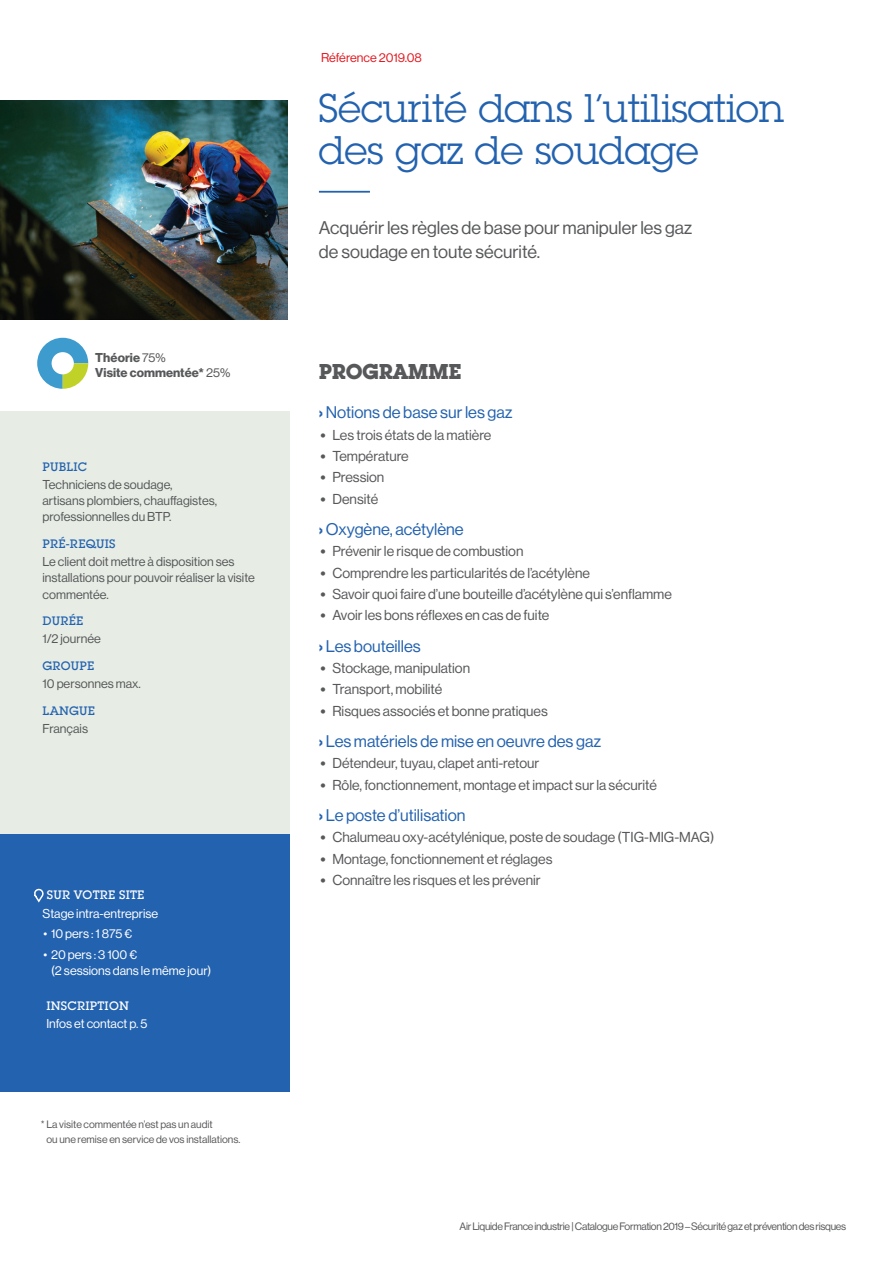
<style>
.page{position:relative;width:893px;height:1263px;background:#fff}
.page>*{position:absolute;margin:0;border:0;box-sizing:border-box;transform-origin:0 0}
.t1{font:39px/42px "Lubalin Graph Std";color:#2362af}
.t2{font:700 21px "Lubalin Graph Std";letter-spacing:-.02em;color:#57585a}
.t3{font:18px/24px "N Haas Grotesk DS Std 55 Rg";color:#57585a}
.t4{font:16.5px "N Haas Grotesk DS Std 55 Rg";color:#2362af}
.t5{font:14.1px "N Haas Grotesk DS Std 55 Rg";color:#57585a}
.t6{font:12.6px/16.2px "N Haas Grotesk DS Std 55 Rg";color:#57585a}
.t7{font:12.6px/16.2px "N Haas Grotesk DS Std 55 Rg";color:#fff}
.t8{font:12.6px/15px "N Haas Grotesk DS Std 75 Bd";letter-spacing:.005em;color:#57585a}
.t9{font:12.6px "N Haas Grotesk DS Std 55 Rg";letter-spacing:-.005em;color:#e21a21}
.t10{font:500 12px "Lubalin Graph Std";letter-spacing:.02em;color:#2362af}
.t11{font:500 12px "Lubalin Graph Std";letter-spacing:.02em;color:#fff}
.t12{font:10.5px "N Haas Grotesk DS Std 55 Rg";letter-spacing:-.03em;color:#57585a}
.t13{font:10.5px/15px "N Haas Grotesk DS Std 55 Rg";color:#57585a}
.s1{font-family:"N Haas Grotesk DS Std 55 Rg"}
.s2{font-family:"N Haas Grotesk DS Std 75 Bd"}
</style>
<div class="page">
<div style="left:0;top:411px;width:289px;height:424px;background:#e7ede5"></div>
<div style="left:0;top:835px;width:289px;height:257px;background:#2362af"></div>
<img style="left:0;top:100px;width:288px;height:219px">
<hr style="left:319px;top:191px;width:51px;height:2px;background:#2362af">
<svg style="left:34px;top:888px;width:10px;height:15px"></svg>
<svg style="left:37px;top:338px;width:51px;height:51px"></svg>
<p class="t8" style="left:95px;top:350px;width:137px">Théorie <span class="s1">75%<br></span>Visite commentée* <span class="s1">25%</span></p>
<p class="t10" style="left:43px;top:459px;width:46px">PUBLIC</p>
<p class="t6" style="left:43px;top:476px;width:176px">Techniciens de soudage, artisans plombiers, chauffagistes, professionnelles du BTP.</p>
<p class="t10" style="left:43px;top:536px;width:75px">PRÉ-REQUIS</p>
<p class="t6" style="left:43px;top:554px;width:214px">Le client doit mettre à disposition ses installations pour pouvoir réaliser la visite commentée.</p>
<p class="t10" style="left:43px;top:613px;width:42px">DURÉE</p>
<p class="t6" style="left:43px;top:631px;width:60px">1/2 journée</p>
<p class="t10" style="left:43px;top:658px;width:53px">GROUPE</p>
<p class="t6" style="left:43px;top:676px;width:100px">10 personnes max.</p>
<p class="t10" style="left:43px;top:703px;width:54px">LANGUE</p>
<p class="t6" style="left:43px;top:721px;width:47px">Français</p>
<p class="t11" style="left:47px;top:887px;width:99px">SUR VOTRE SITE</p>
<p class="t7" style="left:43px;top:905px;width:117px">Stage intra-entreprise</p>
<p class="t7" style="left:43px;top:926px;width:90px">• 10 pers : 1 875 €</p>
<p class="t7" style="left:51px;top:946px;width:162px;text-indent:-8px">• 20 pers : 3 100 €<br>(2 sessions dans le même jour)</p>
<p class="t11" style="left:46px;top:998px;width:84px">INSCRIPTION</p>
<p class="t7" style="left:46px;top:1016px;width:103px">Infos et contact p. 5</p>
<p class="t13" style="left:46px;top:1117px;width:195px;text-indent:-6px">* La visite commentée n’est pas un audit<br>ou une remise en service de vos installations.</p>
<p class="t9" style="left:321px;top:50px;width:102px">Référence 2019.08</p>
<h1 class="t1" style="left:319px;top:87px;width:467px">Sécurité dans l’utilisation des gaz de soudage</h1>
<p class="t3" style="left:319px;top:215px;width:375px">Acquérir les règles de base pour manipuler les gaz de soudage en toute sécurité.</p>
<h2 class="t2" style="left:319px;top:357px;width:144px">PROGRAMME</h2>
<p class="t4" style="left:319px;top:403px;width:195px"><span class="s2">›</span> Notions de base sur les gaz</p>
<p class="t5" style="left:320px;top:427px;width:172px"><span class="s2">•</span> Les trois états de la matière</p>
<p class="t5" style="left:320px;top:448px;width:90px"><span class="s2">•</span> Température</p>
<p class="t5" style="left:320px;top:469px;width:65px"><span class="s2">•</span> Pression</p>
<p class="t5" style="left:320px;top:491px;width:59px"><span class="s2">•</span> Densité</p>
<p class="t4" style="left:319px;top:520px;width:146px"><span class="s2">›</span> Oxygène, acétylène</p>
<p class="t5" style="left:320px;top:543px;width:204px"><span class="s2">•</span> Prévenir le risque de combustion</p>
<p class="t5" style="left:320px;top:565px;width:271px"><span class="s2">•</span> Comprendre les particularités de l’acétylène</p>
<p class="t5" style="left:320px;top:586px;width:353px"><span class="s2">•</span> Savoir quoi faire d’une bouteille d’acétylène qui s’enflamme</p>
<p class="t5" style="left:320px;top:607px;width:230px"><span class="s2">•</span> Avoir les bons réflexes en cas de fuite</p>
<p class="t4" style="left:319px;top:636px;width:103px"><span class="s2">›</span> Les bouteilles</p>
<p class="t5" style="left:320px;top:660px;width:151px"><span class="s2">•</span> Stockage, manipulation</p>
<p class="t5" style="left:320px;top:681px;width:123px"><span class="s2">•</span> Transport, mobilité</p>
<p class="t5" style="left:320px;top:703px;width:229px"><span class="s2">•</span> Risques associés et bonne pratiques</p>
<p class="t4" style="left:319px;top:732px;width:284px"><span class="s2">›</span> Les matériels de mise en oeuvre des gaz</p>
<p class="t5" style="left:320px;top:755px;width:220px"><span class="s2">•</span> Détendeur, tuyau, clapet anti-retour</p>
<p class="t5" style="left:320px;top:777px;width:338px"><span class="s2">•</span> Rôle, fonctionnement, montage et impact sur la sécurité</p>
<p class="t4" style="left:319px;top:806px;width:148px"><span class="s2">›</span> Le poste d’utilisation</p>
<p class="t5" style="left:320px;top:829px;width:395px"><span class="s2">•</span> Chalumeau oxy-acétylénique, poste de soudage (TIG-MIG-MAG)</p>
<p class="t5" style="left:320px;top:851px;width:233px"><span class="s2">•</span> Montage, fonctionnement et réglages</p>
<p class="t5" style="left:320px;top:872px;width:222px"><span class="s2">•</span> Connaître les risques et les prévenir</p>
<p class="t12" style="left:460px;top:1220px;width:388px">Air Liquide France industrie|Catalogue Formation 2019 – Sécurité gaz et prévention des risques</p>
</div>
